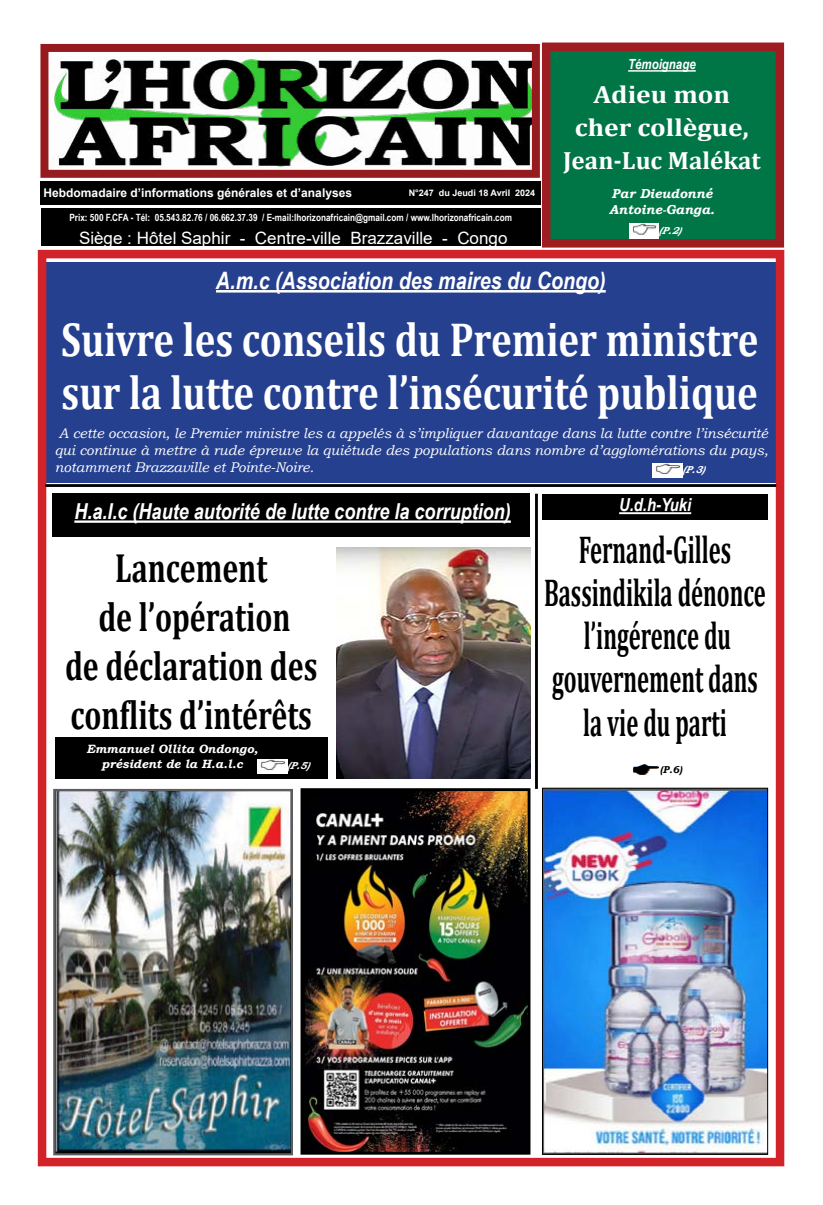
<style>
.page{position:relative;width:823px;height:1205px;background:#fff}
.page>*{position:absolute;margin:0;border:0;box-sizing:border-box;transform-origin:0 0}
.t1{font:700 48px/53px "Cambria";color:#fff;scale:.81 1}
.t2{font:700 41px/49px "Cambria";color:#000;text-align:center;scale:.73 1}
.t3{font:700 39px/43px "Cambria";color:#000;text-align:center;scale:.58 1}
.t4{font:700 25px/33px "Cambria";color:#fff;text-align:center;scale:1.1 1}
.t5{font:italic 700 24px "Arial Narrow";color:#fff}
.t6{font:italic 700 22px "Arial Narrow";color:#fff}
.t7{font:italic 700 18px "Arial Narrow";color:#fff}
.t8{font:17px "Arial";color:#fff}
.t9{font:italic 14px/16.8px "Bookman Old Style";color:#fff;text-align:justify}
.t10{font:italic 700 14px "Arial Narrow";color:#fff}
.t11{font:italic 700 13px/15.6px "Bookman Old Style";color:#fff}
.t12{font:700 12px "Arial";color:#fff}
.t13{font:italic 700 12px/15px "Bookman Old Style";color:#fff;text-align:center}
.t14{font:700 10px "Arial Narrow";color:#fff}
.t15{font:italic 700 10px "Bookman Old Style";color:#fff}
.t16{font:italic 700 10px "Bookman Old Style";color:#000}
.t17{font:700 9px "Arial";color:#fff}
.s1{font-size:10.5px}
</style>
<div class="page">
<div style="left:542px;top:494px;width:225px;height:26px;background:#000"></div>
<div style="left:52px;top:494px;width:477px;height:43px;background:#000"></div>
<div style="left:45px;top:263px;width:730px;height:220px;background:#25408f"></div>
<div style="left:40px;top:181px;width:500px;height:24px;background:#000"></div>
<div style="left:42px;top:208px;width:498px;height:38px;background:#000"></div>
<img style="left:53px;top:58px;width:477px;height:111px">
<div style="left:40px;top:44px;width:499px;height:134px;border:8px solid #951b1e"></div>
<div style="left:541px;top:43px;width:242px;height:205px;background:#007647;border:9px solid #9f1d21"></div>
<img style="left:304px;top:792px;width:222px;height:358px">
<div style="left:300px;top:788px;width:230px;height:366px;border:3px solid #000"></div>
<img style="left:629px;top:224px;width:29px;height:14px">
<img style="left:56px;top:792px;width:234px;height:360px">
<div style="left:53px;top:789px;width:240px;height:366px;border:2px solid #5d5d60"></div>
<div style="left:38px;top:250px;width:745px;height:916px;border:9px solid #d2232a"></div>
<img style="left:652px;top:463px;width:30px;height:15px">
<img style="left:633px;top:764px;width:26px;height:11px">
<img style="left:544px;top:790px;width:221px;height:362px">
<div style="left:542px;top:788px;width:225px;height:366px;border:1px solid #000"></div>
<hr style="left:216px;top:290px;width:389px;height:3px;background:#fff">
<hr style="left:45px;top:484px;width:730px;height:3px;background:#000">
<hr style="left:74px;top:520px;width:436px;height:3px;background:#fff">
<img style="left:336px;top:548px;width:193px;height:231px">
<div style="left:55px;top:737px;width:272px;height:41px;background:#000"></div>
<hr style="left:534px;top:494px;width:3px;height:295px;background:#000">
<hr style="left:618px;top:512px;width:72px;height:2px;background:#fff">
<img style="left:257px;top:759px;width:30px;height:15px">
<hr style="left:627px;top:70px;width:68px;height:2px;background:#fff">
<p class="t12" style="left:44px;top:184px;width:310px">Hebdomadaire d’informations générales et d’analyses</p>
<p class="t17" style="left:408px;top:186px;width:128px">N°247 du Jeudi 18 Avril 2024</p>
<p class="t8" style="left:79px;top:226px;width:429px">Siège : Hôtel Saphir - Centre-ville Brazzaville - Congo</p>
<p class="t14" style="left:69px;top:210px;width:444px">Prix: 500 F.CFA - Tél: 05.543.82.76 / 06.662.37.39 / E-mail:lhorizonafricain@gmail.com / www.lhorizonafricain.com</p>
<p class="t10" style="left:627px;top:54px;width:69px">Témoignage</p>
<h3 class="t4" style="left:562px;top:78px;width:181px">Adieu mon cher collègue,<br>Jean-Luc Malékat</h3>
<p class="t11" style="left:609px;top:186px;width:107px">Par Dieudonné<br>Antoine-Ganga.</p>
<p class="t15" style="left:658px;top:223px;width:27px"><span class="s1">(</span>P .2)</p>
<h3 class="t5" style="left:216px;top:262px;width:391px">A.m.c (Association des maires du Congo)</h3>
<h1 class="t1" style="left:61px;top:311px;width:861px">Suivre les conseils du Premier ministre sur la lutte contre l’insécurité publique</h1>
<p class="t9" style="left:55px;top:425px;width:714px">A cette occasion, le Premier ministre les a appelés à s’impliquer davantage dans la lutte contre l’insécurité qui continue à mettre à rude épreuve la quiétude des populations dans nombre d’agglomérations du pays, notamment Brazzaville et Pointe-Noire.</p>
<h3 class="t6" style="left:74px;top:495px;width:438px">H.a.l.c (Haute autorité de lutte contre la corruption)</h3>
<h2 class="t2" style="left:65px;top:542px;width:347px">Lancement<br>de l’opération<br>de déclaration des conflits d’intérêts</h2>
<p class="t15" style="left:682px;top:462px;width:27px"><span class="s1">(</span>P .3)</p>
<p class="t7" style="left:618px;top:491px;width:73px">U.d.h-Yuki</p>
<h3 class="t3" style="left:543px;top:527px;width:384px">Fernand-Gilles<br>Bassindikila dénonce l’ingérence du gouvernement dans la vie du parti</h3>
<p class="t13" style="left:86px;top:741px;width:173px">Emmanuel Ollita Ondongo, président de la H.a.l.c</p>
<p class="t15" style="left:287px;top:758px;width:27px"><span class="s1">(</span>P .5)</p>
<p class="t16" style="left:659px;top:762px;width:23px">(P.6)</p>
</div>
